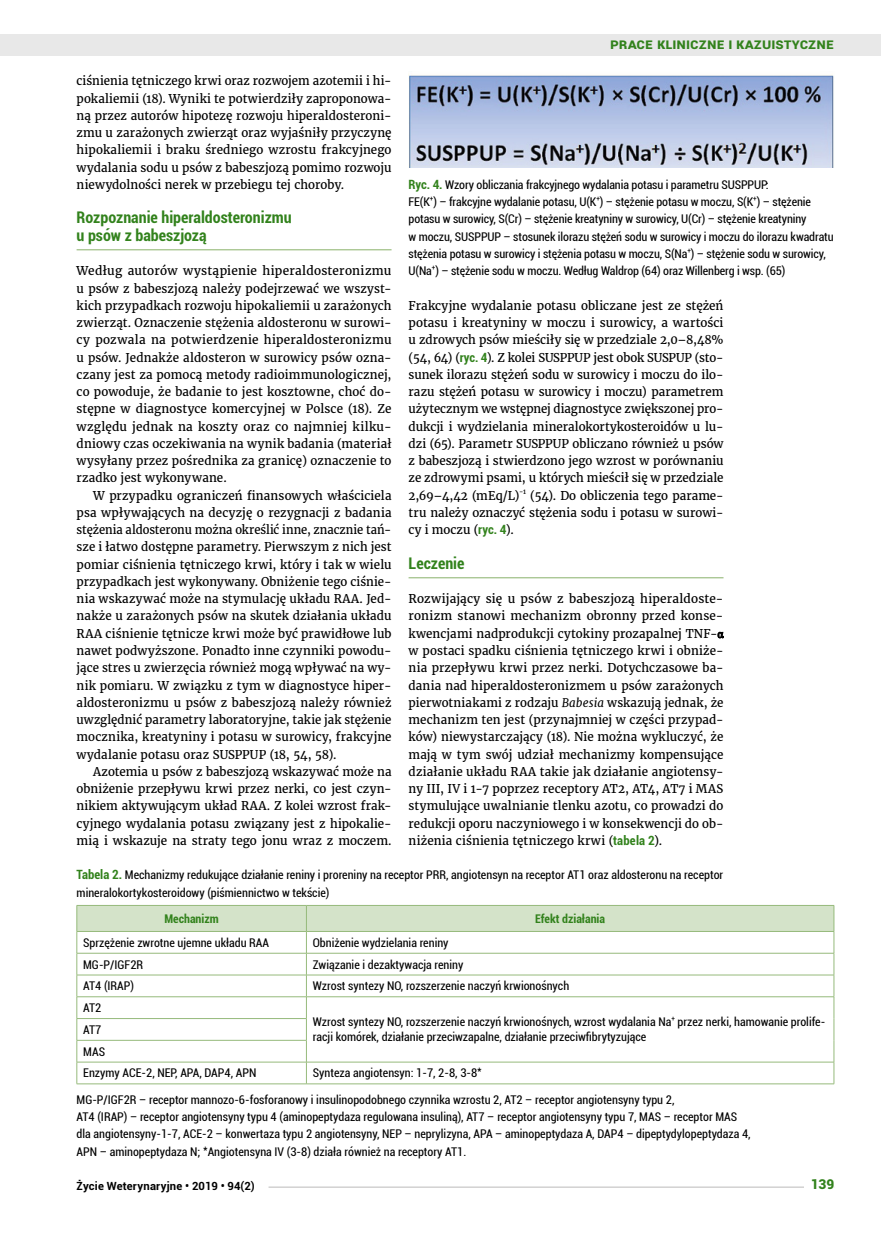
<style>
.page{position:relative;width:881px;height:1234px;background:#fff}
.page>*{position:absolute;margin:0;border:0;box-sizing:border-box;transform-origin:0 0}
.t1{font:700 condensed 16.05px/17.2px "Roboto";color:#32821c}
.t2{font:700 15px "Roboto";color:#32821c}
.t3{font:900 13.5px "Roboto";color:#32821c}
.t4{font:12px/17.2px "Merriweather";letter-spacing:.005em;color:#000;text-align:justify}
.t5{font:condensed 12px/17.2px "Roboto";color:#000}
.t6{font:12px/17.2px "Merriweather";letter-spacing:.005em;color:#000;text-align:justify;scale:.96 1}
.t7{font:700 condensed 12px "Roboto";color:#32821c}
.t8{font:700 11.25px "Roboto";letter-spacing:.02em;color:#000}
.t9{font:condensed 6.9px "Roboto";color:#000}
.t10{font:6.9px "Merriweather";color:#000}
.s1{font-weight:700;font-size:12.75px;color:#32821c}
.s2{font-family:"Roboto";font-weight:700;font-stretch:condensed;font-size:12.75px;color:#32821c}
.s3{font-family:"Times New Roman"}
.s4{font-style:italic}
</style>
<div class="page">
<hr style="left:77px;top:249px;width:314px;height:1px;background:#96ba7b">
<hr style="left:408px;top:577px;width:315px;height:1px;background:#96ba7b">
<svg style="left:717px;top:632px;width:6px;height:6px"></svg>
<img style="left:408px;top:74px;width:425px;height:93px">
<hr style="left:77px;top:1083px;width:229px;height:1px;background:#96ba7b">
<hr style="left:306px;top:1083px;width:527px;height:1px;background:#96ba7b">
<svg style="left:77px;top:905px;width:757px;height:178px"></svg>
<hr style="left:77px;top:931px;width:229px;height:1px;background:#96ba7b">
<hr style="left:306px;top:931px;width:527px;height:1px;background:#96ba7b">
<div style="left:0;top:35px;width:880px;height:21px;background:#e8e8e8"></div>
<hr style="left:268px;top:1186px;width:565px;height:1px;background:#d2d1d1">
<div style="left:804px;top:1178px;width:29px;height:15px;background:#fff"></div>
<p class="t6" style="left:77px;top:72px;width:329px">ciśnienia tętniczego krwi oraz rozwojem azotemii i hi&shy;pokaliemii (18). Wyniki te potwierdziły zaproponowa&shy;ną przez autorów hipotezę rozwoju hiperaldosteroni&shy;zmu u zarażonych zwierząt oraz wyjaśniły przyczynę hipokaliemii i braku średniego wzrostu frakcyjnego wydalania sodu u psów z babeszjozą pomimo rozwoju niewydolności nerek w przebiegu tej choroby.</p>
<h1 class="t1" style="left:77px;top:208px;width:216px">Rozpoznanie hiperaldosteronizmu u psów z babeszjozą</h1>
<p class="t4" style="left:77px;top:262px;width:316px">Według autorów wystąpienie hiperaldosteronizmu u psów z babeszjozą należy podejrzewać we wszyst&shy;kich przypadkach rozwoju hipokaliemii u zarażonych zwierząt. Oznaczenie stężenia aldosteronu w surowi&shy;cy pozwala na potwierdzenie hiperaldosteronizmu u psów. Jednakże aldosteron w surowicy psów ozna&shy;czany jest za pomocą metody radioimmunologicznej, co powoduje, że badanie to jest kosztowne, choć do&shy;stępne w diagnostyce komercyjnej w Polsce (18). Ze względu jednak na koszty oraz co najmniej kilku&shy;dniowy czas oczekiwania na wynik badania (materiał wysyłany przez pośrednika za granicę) oznaczenie to rzadko jest wykonywane.</p>
<p class="t4" style="left:77px;top:486px;width:316px;text-indent:17px">W przypadku ograniczeń finansowych właściciela psa wpływających na decyzję o rezygnacji z badania stężenia aldosteronu można określić inne, znacznie tań&shy;sze i łatwo dostępne parametry. Pierwszym z nich jest pomiar ciśnienia tętniczego krwi, który i tak w wielu przypadkach jest wykonywany. Obniżenie tego ciśnie&shy;nia wskazywać może na stymulację układu RAA. Jed&shy;nakże u zarażonych psów na skutek działania układu RAA ciśnienie tętnicze krwi może być prawidłowe lub nawet podwyższone. Ponadto inne czynniki powodu&shy;jące stres u zwierzęcia również mogą wpływać na wy&shy;nik pomiaru. W związku z tym w diagnostyce hiper&shy;aldosteronizmu u psów z babeszjozą należy również uwzględnić parametry laboratoryjne, takie jak stężenie mocznika, kreatyniny i potasu w surowicy, frakcyjne wydalanie potasu oraz SUSPPUP (18, 54, 58).</p>
<p class="t4" style="left:77px;top:762px;width:316px;text-indent:17px">Azotemia u psów z babeszjozą wskazywać może na obniżenie przepływu krwi przez nerki, co jest czyn&shy;nikiem aktywującym układ RAA. Z kolei wzrost frak&shy;cyjnego wydalania potasu związany jest z hipokalie&shy;mią i wskazuje na straty tego jonu wraz z moczem.</p>
<p class="t2" style="left:610px;top:33px;width:225px">Prace kliniczne i kazuistyczne</p>
<p class="t5" style="left:408px;top:175px;width:404px"><span class="s1">Ryc. 4.</span> Wzory obliczania frakcyjnego wydalania potasu i parametru SUSPPUP:<br>FE(K ) – frakcyjne wydalanie potasu, U(K ) – stężenie potasu w moczu, S(K ) – stężenie</p>
<p class="t9" style="left:430px;top:193px;width:5px">+</p>
<p class="t9" style="left:596px;top:193px;width:5px">+</p>
<p class="t9" style="left:753px;top:193px;width:5px">+</p>
<p class="t5" style="left:408px;top:210px;width:426px">potasu w surowicy, S(Cr) – stężenie kreatyniny w surowicy, U(Cr) – stężenie kreatyniny<br>w moczu, SUSPPUP – stosunek ilorazu stężeń sodu w surowicy i moczu do ilorazu kwadratu stężenia potasu w surowicy i stężenia potasu w moczu, S(Na ) – stężenie sodu w surowicy,</p>
<p class="t9" style="left:687px;top:245px;width:5px">+</p>
<p class="t5" style="left:408px;top:262px;width:378px">U(Na ) – stężenie sodu w moczu. Według Waldrop (64) oraz Willenberg i wsp. (65)</p>
<p class="t9" style="left:431px;top:262px;width:5px">+</p>
<p class="t4" style="left:408px;top:297px;width:316px">Frakcyjne wydalanie potasu obliczane jest ze stężeń potasu i kreatyniny w moczu i surowicy, a wartości u zdrowych psów mieściły się w przedziale 2,0–8,48% (54, 64) (<span class="s2">ryc. 4</span>). Z kolei SUSPPUP jest obok SUSPUP (sto&shy;sunek ilorazu stężeń sodu w surowicy i moczu do ilo&shy;razu stężeń potasu w surowicy i moczu) parametrem użytecznym we wstępnej diagnostyce zwiększonej pro&shy;dukcji i wydzielania mineralokortykosteroidów u lu&shy;dzi (65). Parametr SUSPPUP obliczano również u psów z babeszjozą i stwierdzono jego wzrost w porównaniu ze zdrowymi psami, u których mieścił się w przedziale 2,69–4,42 (mEq/L)</p>
<p class="t4" style="left:408px;top:486px;width:316px;text-indent:121px">(54). Do obliczenia tego parame&shy;tru należy oznaczyć stężenia sodu i potasu w surowi&shy;cy i moczu (<span class="s2">ryc. 4</span>).</p>
<h1 class="t1" style="left:408px;top:553px;width:57px">Leczenie</h1>
<p class="t4" style="left:408px;top:590px;width:316px">Rozwijający się u psów z babeszjozą hiperaldoste&shy;ronizm stanowi mechanizm obronny przed konse&shy;kwencjami nadprodukcji cytokiny prozapalnej TNF- <span class="s3">α </span>w postaci spadku ciśnienia tętniczego krwi i obniże&shy;nia przepływu krwi przez nerki. Dotychczasowe ba&shy;dania nad hiperaldosteronizmem u psów zarażonych pierwotniakami z rodzaju <span class="s4">Babesia</span> wskazują jednak, że mechanizm ten jest (przynajmniej w części przypad&shy;ków) niewystarczający (18). Nie można wykluczyć, że mają w tym swój udział mechanizmy kompensujące działanie układu RAA takie jak działanie angiotensy&shy;ny III, IV i 1- 7 poprzez receptory AT2, AT4, AT7 i MAS stymulujące uwalnianie tlenku azotu, co prowadzi do redukcji oporu naczyniowego i w konsekwencji do ob&shy;niżenia ciśnienia tętniczego krwi (<span class="s2">tabela 2</span>).</p>
<p class="t10" style="left:519px;top:487px;width:8px">-1</p>
<p class="t5" style="left:77px;top:865px;width:648px"><span class="s1">Tabela 2.</span> Mechanizmy redukujące działanie reniny i proreniny na receptor PRR, angiotensyn na receptor AT1 oraz aldosteronu na receptor mineralokortykosteroidowy (piśmiennictwo w tekście)</p>
<p class="t7" style="left:164px;top:910px;width:56px">Mechanizm</p>
<p class="t7" style="left:535px;top:910px;width:71px">Efekt działania</p>
<p class="t5" style="left:83px;top:933px;width:187px">Sprzężenie zwrotne ujemne układu RAA</p>
<p class="t5" style="left:313px;top:933px;width:137px">Obniżenie wydzielania reniny</p>
<p class="t5" style="left:83px;top:955px;width:61px">MG-P/IGF2R</p>
<p class="t5" style="left:313px;top:955px;width:152px">Związanie i dezaktywacja reniny</p>
<p class="t5" style="left:83px;top:976px;width:52px">AT4 (IRAP)</p>
<p class="t5" style="left:313px;top:976px;width:258px">Wzrost syntezy NO, rozszerzenie naczyń krwionośnych</p>
<p class="t5" style="left:83px;top:998px;width:20px">AT2</p>
<p class="t5" style="left:313px;top:1012px;width:360px">Wzrost syntezy NO, rozszerzenie naczyń krwionośnych, wzrost wydalania Na</p>
<p class="t9" style="left:671px;top:1013px;width:5px">+</p>
<p class="t5" style="left:677px;top:1012px;width:149px">przez nerki, hamowanie prolife-</p>
<p class="t5" style="left:313px;top:1027px;width:335px">racji komórek, działanie przeciwzapalne, działanie przeciwfibrytyzujące</p>
<p class="t5" style="left:83px;top:1018px;width:175px;line-height:21.8px">AT7<br>MAS<br>Enzymy ACE-2, NEP, APA, DAP4, APN</p>
<p class="t5" style="left:77px;top:1059px;width:599px;line-height:26.4px;text-indent:236px">Synteza angiotensyn: 1-7, 2-8, 3-8*<br>MG-P/IGF2R – receptor mannozo-6-fosforanowy i insulinopodobnego czynnika wzrostu 2, AT2 – receptor angiotensyny typu 2,</p>
<p class="t5" style="left:77px;top:1107px;width:675px">AT4 (IRAP) – receptor angiotensyny typu 4 (aminopeptydaza regulowana insuliną), AT7 – receptor angiotensyny typu 7, MAS – receptor MAS dla angiotensyny-1-7, ACE-2 – konwertaza typu 2 angiotensyny, NEP – neprylizyna, APA – aminopeptydaza A, DAP4 – dipeptydylopeptydaza 4,<br>APN – aminopeptydaza N; *Angiotensyna IV (3-8) działa również na receptory AT1.</p>
<p class="t8" style="left:77px;top:1177px;width:180px">Życie Weterynaryjne • 2019 • 94(2)</p>
<p class="t3" style="left:810px;top:1174px;width:25px">139</p>
</div>
